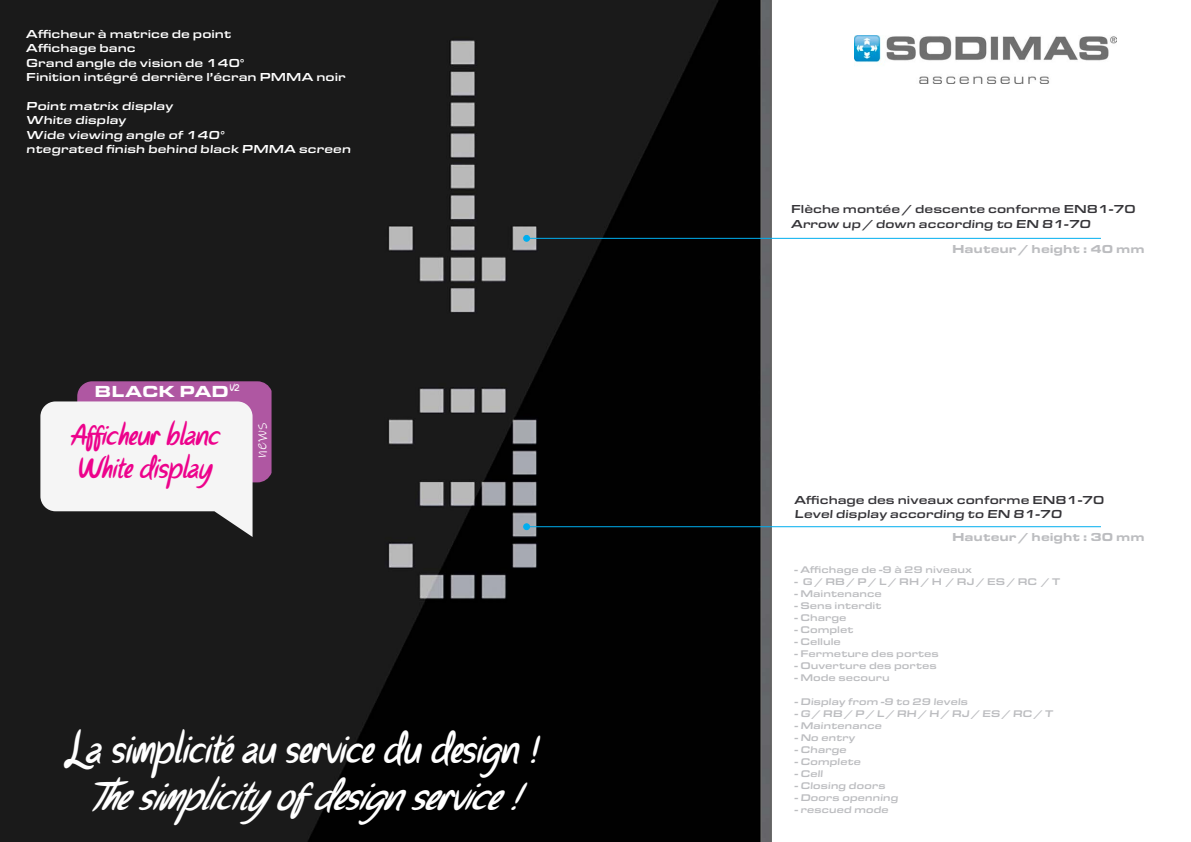
<style>
.page{position:relative;width:1191px;height:842px;background:#fff}
.page>*{position:absolute;margin:0;border:0;box-sizing:border-box;transform-origin:0 0}
.t1{font:italic 39.5px "Parisien Night";color:#fff}
.t2{font:italic 28.2px "Parisien Night";color:#ed028c}
.t3{font:16.8px "Ink Free";color:#fff}
.t4{font:900 16.6px "Eurostile Ext";letter-spacing:-.005em;color:#fff}
.t5{font:500 12px "Eurostile Ext";color:#fff}
.t6{font:500 12px "Eurostile Ext";color:#363539}
.t7{font:900 12px "Eurostile Ext";color:#bcbdc0}
.t8{font:500 10px "Eurostile Ext";color:#bcbdc0}
.t9{font:9.8px "Parisien Night";color:#fff}
</style>
<div class="page">
<div style="left:0;top:0;width:171px;height:842px;background:#1a1a1a"></div>
<img style="left:171px;top:0;width:627px;height:842px">
<img style="left:855px;top:36px;width:261px;height:48px">
<hr style="left:526px;top:238px;width:575px;height:1px;background:#00aeef">
<svg style="left:523px;top:235px;width:6px;height:6px"></svg>
<div style="left:523px;top:235px;width:7px;height:7px;border:1px solid #00aeef;border-radius:50%"></div>
<hr style="left:526px;top:526px;width:575px;height:1px;background:#00aeef">
<svg style="left:523px;top:524px;width:6px;height:6px"></svg>
<div style="left:523px;top:523px;width:7px;height:7px;border:1px solid #00aeef;border-radius:50%"></div>
<svg style="left:40px;top:381px;width:231px;height:156px"></svg>
<p class="t5" style="left:26px;top:25px;width:206px">Afficheur à matrice de point</p>
<p class="t5" style="left:26px;top:40px;width:111px">Affichage banc</p>
<p class="t5" style="left:26px;top:54px;width:220px">Grand angle de vision de 140°</p>
<p class="t5" style="left:26px;top:69px;width:321px">Finition intégré derrière l’écran PMMA noir</p>
<p class="t5" style="left:26px;top:97px;width:148px">Point matrix display</p>
<p class="t5" style="left:26px;top:112px;width:101px">White display</p>
<p class="t5" style="left:26px;top:126px;width:201px">Wide viewing angle of 140°</p>
<p class="t5" style="left:26px;top:141px;width:327px">ntegrated finish behind black PMMA screen</p>
<p class="t4" style="left:95px;top:379px;width:136px">BLACK PAD</p>
<p class="t9" style="left:230px;top:382px;width:11px">V2</p>
<p class="t2" style="left:69px;top:418px;width:151px">Afficheur blanc</p>
<p class="t2" style="left:77px;top:452px;width:135px">White display</p>
<p class="t3" style="left:251px;top:458px;width:37px;rotate:-90deg">news</p>
<p class="t1" style="left:67px;top:726px;width:471px">La simplicité au service du design !</p>
<p class="t1" style="left:87px;top:773px;width:431px">Thesimplicity of designservice!</p>
<p class="t6" style="left:791px;top:201px;width:346px">Flèche montée / descente conforme EN81-70</p>
<p class="t6" style="left:791px;top:215px;width:302px">Arrow up / down according to EN 81-70</p>
<p class="t7" style="left:952px;top:240px;width:194px">Hauteur / height : 40 mm</p>
<p class="t6" style="left:794px;top:491px;width:311px">Affichage des niveaux conforme EN81-70</p>
<p class="t6" style="left:794px;top:505px;width:270px">Level display according to EN 81-70</p>
<p class="t7" style="left:952px;top:528px;width:194px">Hauteur / height : 30 mm</p>
<p class="t8" style="left:794px;top:562px;width:179px">- Affichage de -9 à 29 niveaux</p>
<p class="t8" style="left:794px;top:574px;width:267px">- G / RB / P / L / RH / H / RJ / ES / RC / T</p>
<p class="t8" style="left:794px;top:586px;width:89px">- Maintenance</p>
<p class="t8" style="left:794px;top:598px;width:89px">- Sens interdit</p>
<p class="t8" style="left:794px;top:610px;width:54px">- Charge</p>
<p class="t8" style="left:794px;top:622px;width:61px">- Complet</p>
<p class="t8" style="left:794px;top:634px;width:48px">- Cellule</p>
<p class="t8" style="left:794px;top:646px;width:146px">- Fermeture des portes</p>
<p class="t8" style="left:794px;top:658px;width:144px">- Ouverture des portes</p>
<p class="t8" style="left:794px;top:670px;width:97px">- Mode secouru</p>
<p class="t8" style="left:794px;top:694px;width:176px">- Display from -9 to 29 levels</p>
<p class="t8" style="left:794px;top:706px;width:261px">- G / RB / P / L / RH / H / RJ / ES / RC / T</p>
<p class="t8" style="left:794px;top:718px;width:90px">- Maintenance</p>
<p class="t8" style="left:794px;top:730px;width:62px">- No entry</p>
<p class="t8" style="left:794px;top:742px;width:55px">- Charge</p>
<p class="t8" style="left:794px;top:754px;width:69px">- Complete</p>
<p class="t8" style="left:794px;top:766px;width:31px">- Cell</p>
<p class="t8" style="left:794px;top:778px;width:94px">- Closing doors</p>
<p class="t8" style="left:794px;top:790px;width:106px">- Doors openning</p>
<p class="t8" style="left:794px;top:802px;width:97px">- rescued mode</p>
</div>
